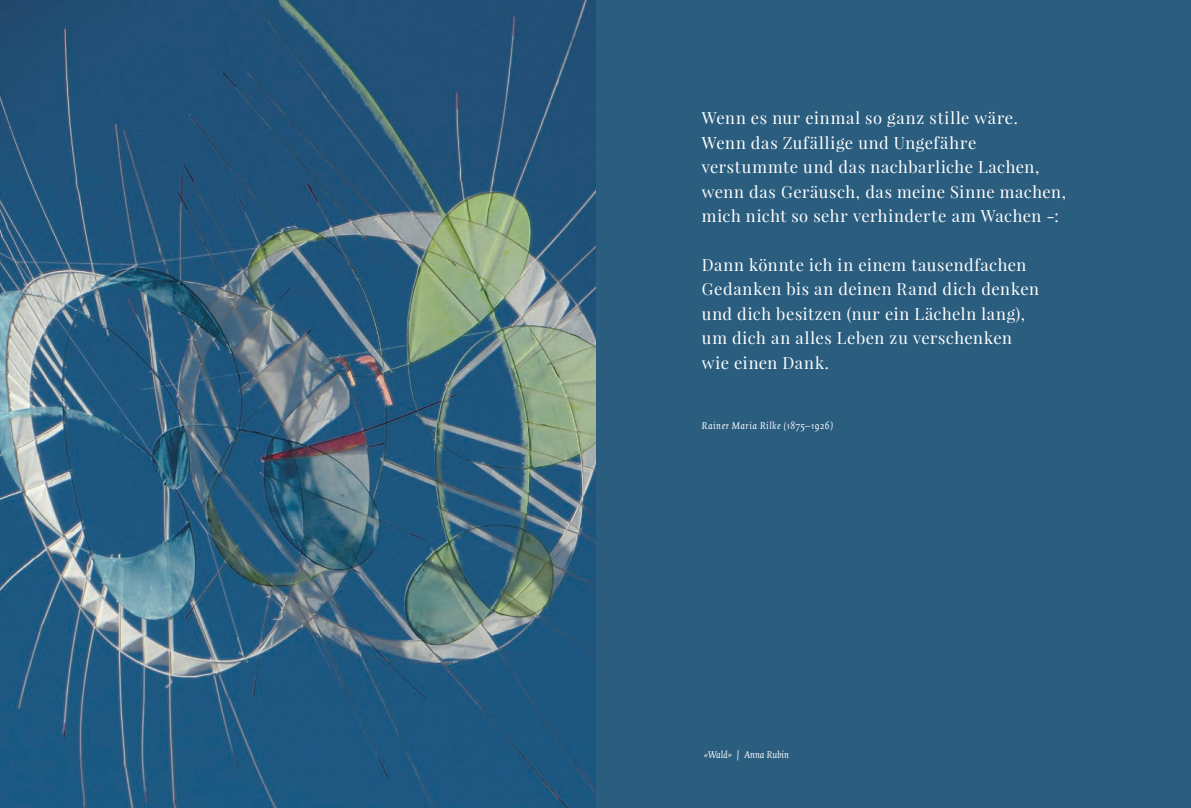
<style>
.page{position:relative;width:1191px;height:808px;background:#fff}
.page>*{position:absolute;margin:0;border:0;box-sizing:border-box;transform-origin:0 0}
.t1{font:16.5px/24.5px "Playfair Display";letter-spacing:.03em;color:#fff}
.t2{font:italic 10.5px "Quadraat Pro";letter-spacing:.04em;color:#fff}
.t3{font:italic 10.5px "Quadraat Pro";letter-spacing:-.005em;color:#fff}
</style>
<div class="page">
<div style="left:595px;top:0;width:596px;height:808px;background:#2b5d7f"></div>
<img style="left:0;top:0;width:595px;height:808px">
<p class="t1" style="left:702px;top:105px;width:366px">Wenn es nur einmal so ganz stille wäre.<br>Wenn das Zufällige und Ungefähre verstummte und das nachbarliche Lachen, wenn das Geräusch, das meine Sinne machen, mich nicht so sehr verhinderte am Wachen -:</p>
<p class="t1" style="left:702px;top:252px;width:339px">Dann könnte ich in einem tausendfachen Gedanken bis an deinen Rand dich denken und dich besitzen (nur ein Lächeln lang), um dich an alles Leben zu verschenken wie einen Dank.</p>
<p class="t2" style="left:702px;top:418px;width:133px">Rainer Maria Rilke (1875–1926)</p>
<p class="t3" style="left:704px;top:747px;width:86px">«Wald» | Anna Rubin</p>
</div>
